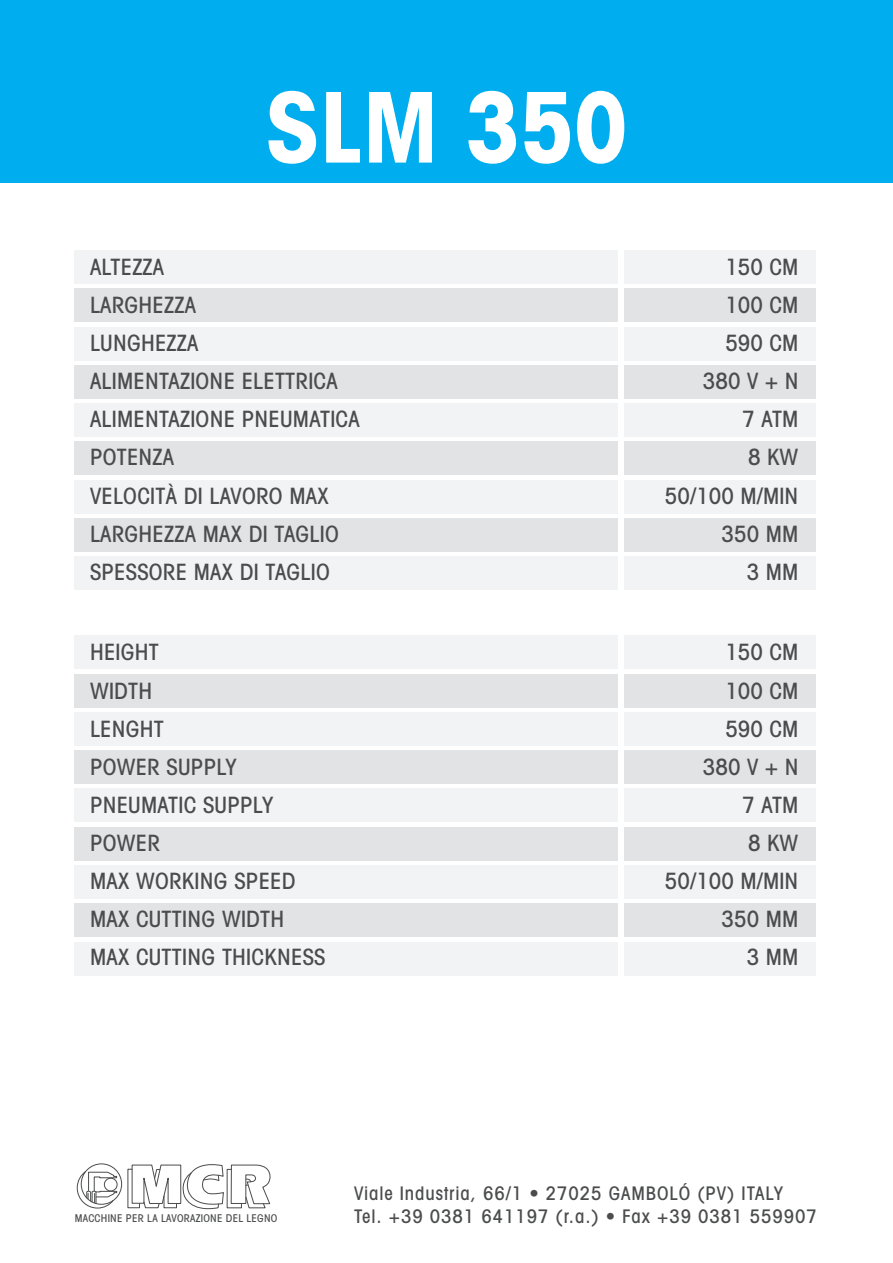
<style>
.page{position:relative;width:893px;height:1263px;background:#fff}
.page>*{position:absolute;margin:0;border:0;box-sizing:border-box;transform-origin:0 0}
.t1{font:700 condensed 97.5px "Avant Garde";color:#fff}
.t2{font:500 condensed 22.5px/38.1px "Avant Garde";letter-spacing:.01em;color:#4b4c4d;text-align:right}
.t3{font:500 condensed 18.75px/22.5px "Avant Garde";letter-spacing:.05em;color:#4b4c4d}
.t4{font:500 condensed 10.8px "Avant Garde";letter-spacing:.025em;color:#4b4c4d}
</style>
<div class="page">
<div style="left:74px;top:250px;width:543px;height:34px;background:#f2f3f4"></div>
<div style="left:74px;top:289px;width:543px;height:33px;background:#e2e3e5"></div>
<div style="left:74px;top:327px;width:543px;height:33px;background:#f2f3f4"></div>
<div style="left:74px;top:365px;width:543px;height:33px;background:#e2e3e5"></div>
<div style="left:74px;top:403px;width:543px;height:34px;background:#f2f3f4"></div>
<div style="left:74px;top:442px;width:543px;height:33px;background:#e2e3e5"></div>
<div style="left:74px;top:480px;width:543px;height:33px;background:#f2f3f4"></div>
<div style="left:74px;top:518px;width:543px;height:33px;background:#e2e3e5"></div>
<div style="left:624px;top:250px;width:192px;height:34px;background:#f2f3f4"></div>
<div style="left:624px;top:289px;width:192px;height:33px;background:#e2e3e5"></div>
<div style="left:624px;top:327px;width:192px;height:33px;background:#f2f3f4"></div>
<div style="left:624px;top:365px;width:192px;height:33px;background:#e2e3e5"></div>
<div style="left:624px;top:403px;width:192px;height:34px;background:#f2f3f4"></div>
<div style="left:624px;top:442px;width:192px;height:33px;background:#e2e3e5"></div>
<div style="left:624px;top:480px;width:192px;height:33px;background:#f2f3f4"></div>
<div style="left:624px;top:518px;width:192px;height:33px;background:#e2e3e5"></div>
<div style="left:74px;top:556px;width:543px;height:34px;background:#f2f3f4"></div>
<div style="left:624px;top:556px;width:192px;height:34px;background:#f2f3f4"></div>
<div style="left:0;top:0;width:893px;height:182px;background:#00aeef"></div>
<div style="left:81px;top:1163px;width:41px;height:41px;border:1px solid #4b4c4d;border-radius:50%"></div>
<svg style="left:77px;top:1170px;width:40px;height:39px"></svg>
<svg style="left:127px;top:1164px;width:144px;height:46px"></svg>
<div style="left:74px;top:636px;width:543px;height:33px;background:#f2f3f4"></div>
<div style="left:74px;top:674px;width:543px;height:33px;background:#e2e3e5"></div>
<div style="left:74px;top:712px;width:543px;height:33px;background:#f2f3f4"></div>
<div style="left:74px;top:751px;width:543px;height:33px;background:#e2e3e5"></div>
<div style="left:74px;top:789px;width:543px;height:33px;background:#f2f3f4"></div>
<div style="left:74px;top:827px;width:543px;height:33px;background:#e2e3e5"></div>
<div style="left:74px;top:865px;width:543px;height:34px;background:#f2f3f4"></div>
<div style="left:74px;top:904px;width:543px;height:33px;background:#e2e3e5"></div>
<div style="left:624px;top:636px;width:192px;height:33px;background:#f2f3f4"></div>
<div style="left:624px;top:674px;width:192px;height:33px;background:#e2e3e5"></div>
<div style="left:624px;top:712px;width:192px;height:33px;background:#f2f3f4"></div>
<div style="left:624px;top:751px;width:192px;height:33px;background:#e2e3e5"></div>
<div style="left:624px;top:789px;width:192px;height:33px;background:#f2f3f4"></div>
<div style="left:624px;top:827px;width:192px;height:33px;background:#e2e3e5"></div>
<div style="left:624px;top:865px;width:192px;height:34px;background:#f2f3f4"></div>
<div style="left:624px;top:904px;width:192px;height:33px;background:#e2e3e5"></div>
<div style="left:74px;top:942px;width:543px;height:33px;background:#f2f3f4"></div>
<div style="left:624px;top:942px;width:192px;height:33px;background:#f2f3f4"></div>
<h1 class="t1" style="left:265px;top:92px;width:364px">SLM 350</h1>
<p class="t2" style="left:90px;top:250px;width:271px;text-align:left">ALTEZZA<br>LARGHEZZA<br>LUNGHEZZA<br>ALIMENTAZIONE ELETTRICA<br>ALIMENTAZIONE PNEUMATICA<br>POTENZA<br>VELOCITÀ DI LAVORO MAX<br>LARGHEZZA MAX DI TAGLIO<br>SPESSORE MAX DI TAGLIO</p>
<p class="t2" style="left:90px;top:635px;width:237px;text-align:left">HEIGHT<br>WIDTH<br>LENGHT<br>POWER SUPPLY<br>PNEUMATIC SUPPLY<br>POWER<br>MAX WORKING SPEED<br>MAX CUTTING WIDTH<br>MAX CUTTING THICKNESS</p>
<p class="t2" style="left:665px;top:250px;width:135px">150 CM<br>100 CM<br>590 CM<br>380 V + N<br>7 ATM<br>8 KW<br>50/100 M/MIN<br>350 MM<br>3 MM</p>
<p class="t2" style="left:665px;top:635px;width:135px">150 CM<br>100 CM<br>590 CM<br>380 V + N<br>7 ATM<br>8 KW<br>50/100 M/MIN<br>350 MM<br>3 MM</p>
<p class="t4" style="left:75px;top:1214px;width:204px">MACCHINE PER LA LAVORAZIONE DEL LEGNO</p>
<p class="t3" style="left:354px;top:1184px;width:464px">Viale Industria, 66/1 • 27025 GAMBOLÓ (PV) ITALY<br>Tel. +39 0381 641197 (r.a.) • Fax +39 0381 559907</p>
</div>
